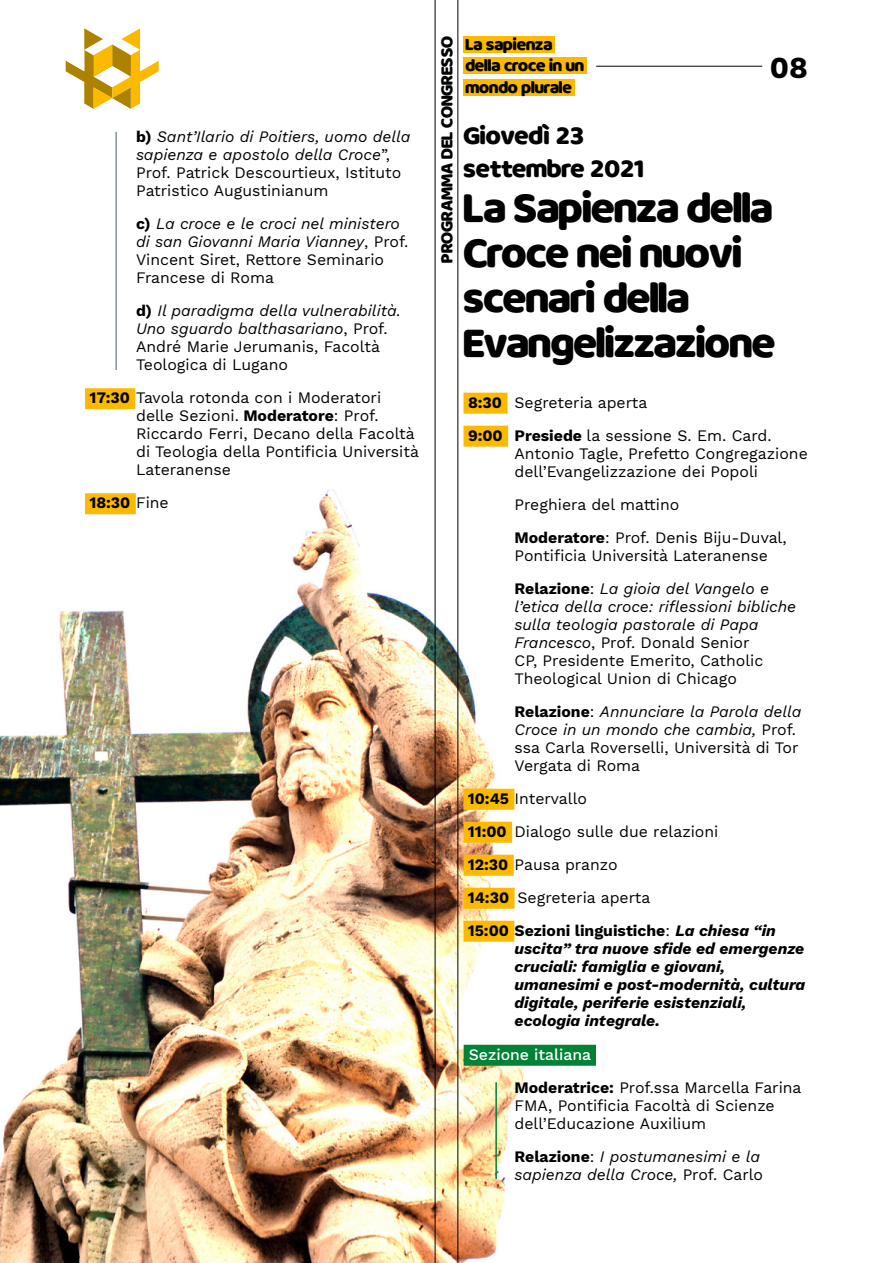
<style>
.page{position:relative;width:893px;height:1263px;background:#fff}
.page>*{position:absolute;margin:0;border:0;box-sizing:border-box;transform-origin:0 0}
.t1{font:45px/45px "Quentin Pro";letter-spacing:-.01em;color:#000}
.t2{font:700 30px "Work Sans";color:#000}
.t3{font:27px/32.4px "Quentin Pro";color:#000}
.t4{font:18px/21.6px "Quentin Pro";color:#000}
.t5{font:15.75px/18px "Work Sans";color:#000}
.t6{font:italic 15.75px/18px "Work Sans";color:#000}
.t7{font:italic 700 15.75px/18px "Work Sans";color:#000}
.t8{font:700 15.75px "Work Sans";color:#000}
.s1{font-weight:700;font-style:normal}
.s2{font-style:normal}
.s3{font-weight:700}
.s4{font-weight:400}
.s5{font-style:italic}
.s6{font-weight:700;font-style:italic}
.s7{font-weight:500;color:#fff}
</style>
<div class="page">
<img style="left:0;top:405px;width:575px;height:858px">
<div style="left:85px;top:388px;width:50px;height:21px;background:#fbba00"></div>
<div style="left:85px;top:493px;width:51px;height:21px;background:#fbba00"></div>
<div style="left:463px;top:393px;width:44px;height:21px;background:#fbba00"></div>
<div style="left:463px;top:426px;width:45px;height:21px;background:#fbba00"></div>
<div style="left:463px;top:789px;width:51px;height:21px;background:#fbba00"></div>
<div style="left:463px;top:822px;width:49px;height:21px;background:#fbba00"></div>
<div style="left:463px;top:855px;width:51px;height:21px;background:#fbba00"></div>
<div style="left:463px;top:888px;width:52px;height:21px;background:#fbba00"></div>
<div style="left:463px;top:921px;width:51px;height:21px;background:#fbba00"></div>
<div style="left:464px;top:1045px;width:132px;height:21px;background:#008237"></div>
<hr style="left:115px;top:132px;width:2px;height:238px;background:#83929b">
<hr style="left:495px;top:1082px;width:2px;height:97px;background:#008237">
<hr style="left:458px;top:0;width:1px;height:1263px;background:#000">
<hr style="left:435px;top:0;width:1px;height:1263px;background:#000">
<hr style="left:596px;top:66px;width:166px;height:1px;background:#000">
<svg style="left:66px;top:28px;width:93px;height:81px"></svg>
<div style="left:463px;top:36px;width:92px;height:16px;background:#fbba00"></div>
<div style="left:463px;top:58px;width:124px;height:16px;background:#fbba00"></div>
<div style="left:463px;top:80px;width:112px;height:16px;background:#fbba00"></div>
<p class="t6" style="left:136px;top:127px;width:276px"><span class="s1">b)</span> Sant’Ilario di Poitiers, uomo della sapienza e apostolo della Croce<span class="s2">”, Prof. Patrick Descourtieux, Istituto Patristico Augustinianum</span></p>
<p class="t6" style="left:136px;top:214px;width:274px"><span class="s1">c)</span> La croce e le croci nel ministero di san Giovanni Maria Vianney<span class="s2">, Prof.<br>Vincent Siret, Rettore Seminario<br>Francese di Roma</span></p>
<p class="t6" style="left:136px;top:301px;width:266px"><span class="s1">d)</span> Il paradigma della vulnerabilità.<br>Uno sguardo balthasariano<span class="s2">, Prof.<br>André Marie Jerumanis, Facoltà<br>Teologica di Lugano</span></p>
<p class="t5" style="left:136px;top:390px;width:284px;text-indent:-47px"><span class="s3">17:30</span> Tavola rotonda con i Moderatori delle Sezioni. <span class="s3">Moderatore</span>: Prof.<br>Riccardo Ferri, Decano della Facoltà di Teologia della Pontificia Università<br>Lateranense</p>
<p class="t8" style="left:89px;top:494px;width:81px">18:30 <span class="s4">Fine</span></p>
<p class="t4" style="left:435px;top:263px;width:228px;rotate:-90deg">PROGRAMMA DEL CONGRESSO</p>
<p class="t4" style="left:465px;top:32px;width:120px">La sapienza della croce in un mondo plurale</p>
<h2 class="t2" style="left:770px;top:50px;width:40px">08</h2>
<h3 class="t3" style="left:463px;top:117px;width:183px">Giovedì 23 settembre 2021</h3>
<h1 class="t1" style="left:463px;top:181px;width:313px">La Sapienza della<br>Croce nei nuovi scenari della<br>Evangelizzazione</h1>
<p class="t5" style="left:468px;top:386px;width:305px;line-height:33px"><span class="s3">8:30</span> Segreteria aperta<br><span class="s3">9:00 Presiede</span> la sessione S. Em. Card.</p>
<p class="t5" style="left:514px;top:445px;width:295px">Antonio Tagle, Prefetto Congregazione dell’Evangelizzazione dei Popoli</p>
<p class="t5" style="left:514px;top:488px;width:274px;line-height:33px">Preghiera del mattino<br><span class="s3">Moderatore</span>: Prof. Denis Biju-Duval,</p>
<p class="t5" style="left:514px;top:539px;width:256px;line-height:33px">Pontificia Università Lateranense<br><span class="s3">Relazione</span>: <span class="s5">La gioia del Vangelo e</span></p>
<p class="t6" style="left:514px;top:596px;width:283px">l’etica della croce: riflessioni bibliche sulla teologia pastorale di Papa Francesco<span class="s2">, Prof. Donald Senior<br>CP, Presidente Emerito, Catholic Theological Union di Chicago</span></p>
<p class="t5" style="left:514px;top:703px;width:289px"><span class="s3">Relazione</span>: <span class="s5">Annunciare la Parola della<br>Croce in un mondo che cambia,</span> Prof. ssa Carla Roverselli, Università di Tor<br>Vergata di Roma</p>
<p class="t5" style="left:468px;top:782px;width:310px;line-height:33px"><span class="s3">10:45</span> Intervallo<br><span class="s3">11:00</span> Dialogo sulle due relazioni<br><span class="s3">12:30</span> Pausa pranzo<br><span class="s3">14:30</span> Segreteria aperta<br><span class="s3">15:00 Sezioni linguistiche</span>: <span class="s6">La chiesa “in</span></p>
<p class="t7" style="left:514px;top:938px;width:292px">uscita” tra nuove sfide ed emergenze cruciali: famiglia e giovani, umanesimi e post-modernità, cultura digitale, periferie esistenziali, ecologia integrale.</p>
<p class="t5" style="left:514px;top:1038px;width:288px;line-height:33px;text-indent:-46px"><span class="s7">Sezione italiana<br></span><span class="s3">Moderatrice:</span> Prof.ssa Marcella Farina</p>
<p class="t5" style="left:514px;top:1097px;width:262px">FMA, Pontificia Facoltà di Scienze dell’Educazione Auxilium</p>
<p class="t6" style="left:514px;top:1146px;width:250px"><span class="s1">Relazione</span><span class="s2">:</span> I postumanesimi e la sapienza della Croce, <span class="s2">Prof. Carlo</span></p>
</div>
